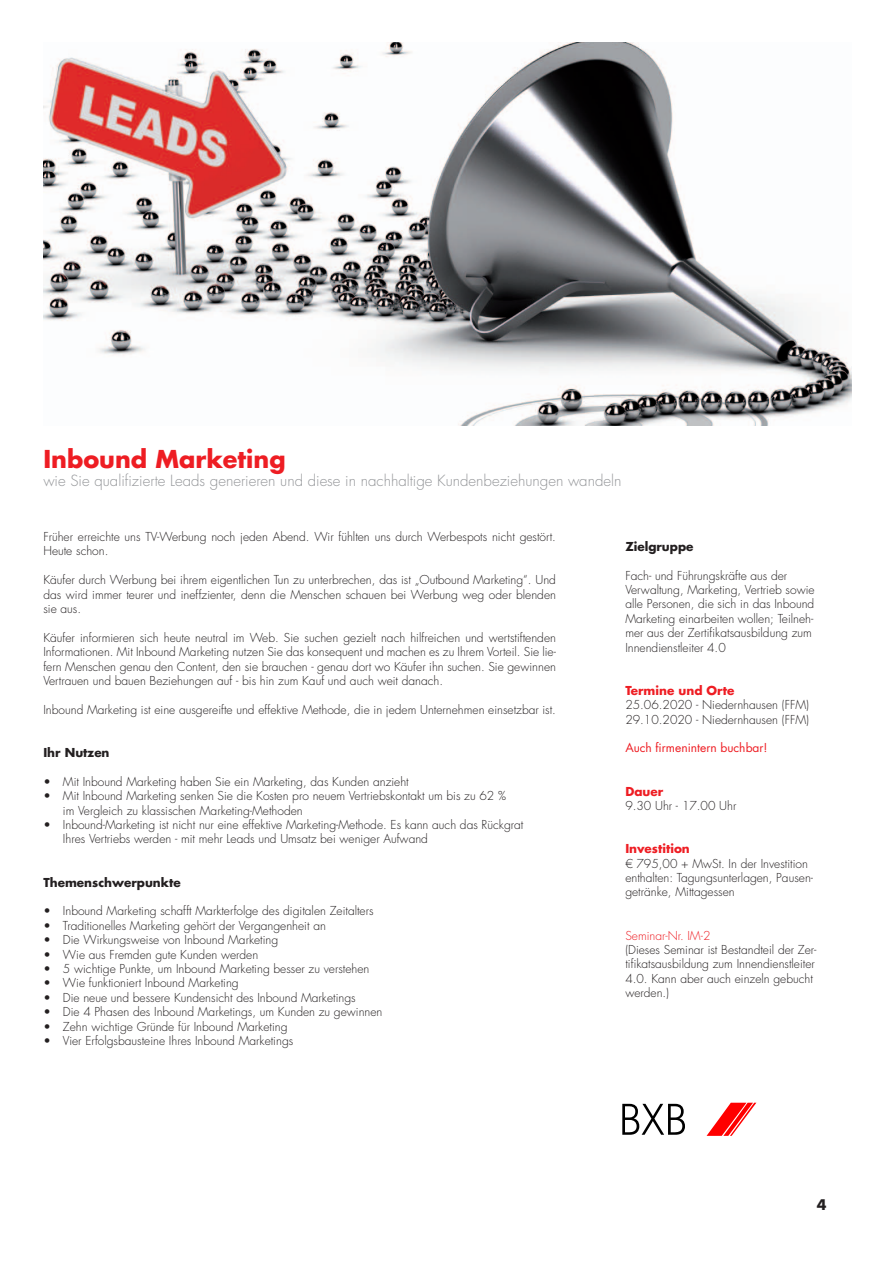
<style>
.page{position:relative;width:893px;height:1263px;background:#fff}
.page>*{position:absolute;margin:0;border:0;box-sizing:border-box;transform-origin:0 0}
.t1{font:700 24px "Futura LT";color:#ee1d23}
.t2{font:300 15px "Futura LT";color:#939598}
.t3{font:700 14.25px "Futura LT";color:#231f20}
.t4{font:300 12px/14.4px "Futura LT";color:#231f20}
.t5{font:700 12px "Futura LT";color:#231f20}
.t6{font:700 12px "Futura LT";color:#ee1d23}
.t7{font:12px "Futura LT";color:#ee1d23}
.t8{font:300 12px "Futura LT";color:#ee1d23}
</style>
<div class="page">
<svg style="left:706px;top:1103px;width:50px;height:33px"></svg>
<svg style="left:622px;top:1104px;width:63px;height:31px"></svg>
<img style="left:43px;top:43px;width:808px;height:382px">
<h1 class="t1" style="left:43px;top:445px;width:244px">Inbound Marketing</h1>
<p class="t2" style="left:43px;top:471px;width:579px">wie Sie qualifizierte Leads generieren und diese in nachhaltige Kundenbeziehungen wandeln</p>
<p class="t4" style="left:43px;top:530px;width:514px">Früher erreichte uns TV-Werbung noch jeden Abend. Wir fühlten uns durch Werbespots nicht gestört.<br>Heute schon.</p>
<p class="t4" style="left:43px;top:573px;width:514px;text-align:justify">Käufer durch Werbung bei ihrem eigentlichen Tun zu unterbrechen, das ist „Outbound Marketing“. Und das wird immer teurer und ineffzienter, denn die Menschen schauen bei Werbung weg oder blenden sie aus.</p>
<p class="t4" style="left:43px;top:630px;width:514px;text-align:justify">Käufer informieren sich heute neutral im Web. Sie suchen gezielt nach hilfreichen und wertstiftenden Informationen. Mit Inbound Marketing nutzen Sie das konsequent und machen es zu Ihrem Vorteil. Sie lie&shy;fern Menschen genau den Content, den sie brauchen - genau dort wo Käufer ihn suchen. Sie gewinnen Vertrauen und bauen Beziehungen auf - bis hin zum Kauf und auch weit danach.</p>
<p class="t4" style="left:43px;top:702px;width:514px">Inbound Marketing ist eine ausgereifte und effektive Methode, die in jedem Unternehmen einsetzbar ist.</p>
<p class="t5" style="left:43px;top:746px;width:68px">Ihr Nutzen</p>
<p class="t4" style="left:43px;top:774px;width:367px">• Mit Inbound Marketing haben Sie ein Marketing, das Kunden anzieht</p>
<p class="t4" style="left:63px;top:789px;width:444px;text-indent:-19px">• Mit Inbound Marketing senken Sie die Kosten pro neuem Vertriebskontakt um bis zu 62 % im Vergleich zu klassischen Marketing-Methoden</p>
<p class="t4" style="left:63px;top:818px;width:462px;text-indent:-19px">• Inbound-Marketing ist nicht nur eine effektive Marketing-Methode. Es kann auch das Rückgrat<br>Ihres Vertriebs werden - mit mehr Leads und Umsatz bei weniger Aufwand</p>
<p class="t5" style="left:43px;top:875px;width:139px">Themenschwerpunkte</p>
<p class="t4" style="left:43px;top:904px;width:331px">• Inbound Marketing schafft Markterfolge des digitalen Zeitalters</p>
<p class="t4" style="left:43px;top:918px;width:284px">• Traditionelles Marketing gehört der Vergangenheit an</p>
<p class="t4" style="left:43px;top:933px;width:236px">• Die Wirkungsweise von Inbound Marketing</p>
<p class="t4" style="left:43px;top:947px;width:216px">• Wie aus Fremden gute Kunden werden</p>
<p class="t4" style="left:43px;top:962px;width:327px">• 5 wichtige Punkte, um Inbound Marketing besser zu verstehen</p>
<p class="t4" style="left:43px;top:976px;width:197px">• Wie funktioniert Inbound Marketing</p>
<p class="t4" style="left:43px;top:990px;width:314px">• Die neue und bessere Kundensicht des Inbound Marketings</p>
<p class="t4" style="left:43px;top:1005px;width:340px">• Die 4 Phasen des Inbound Marketings, um Kunden zu gewinnen</p>
<p class="t4" style="left:43px;top:1019px;width:245px">• Zehn wichtige Gründe für Inbound Marketing</p>
<p class="t4" style="left:43px;top:1034px;width:251px">• Vier Erfolgsbausteine Ihres Inbound Marketings</p>
<p class="t5" style="left:625px;top:539px;width:70px">Zielgruppe</p>
<p class="t4" style="left:625px;top:568px;width:191px">Fach- und Führungskräfte aus der Verwaltung, Marketing, Vertrieb sowie alle Personen, die sich in das Inbound Marketing einarbeiten wollen; Teilneh&shy;mer aus der Zertifikatsausbildung zum Innendienstleiter 4.0</p>
<p class="t6" style="left:625px;top:683px;width:111px">Termine und Orte</p>
<p class="t4" style="left:625px;top:698px;width:185px">25.06.2020 - Niedernhausen (FFM)<br>29.10.2020 - Niedernhausen (FFM)</p>
<p class="t7" style="left:625px;top:741px;width:144px">Auch firmenintern buchbar!</p>
<p class="t6" style="left:625px;top:784px;width:39px">Dauer</p>
<p class="t4" style="left:625px;top:799px;width:112px">9.30 Uhr - 17.00 Uhr</p>
<p class="t6" style="left:625px;top:842px;width:66px">Investition</p>
<p class="t4" style="left:625px;top:856px;width:189px">€ 795,00 + MwSt. In der Investition enthalten: Tagungsunterlagen, Pausen&shy;getränke, Mittagessen</p>
<p class="t8" style="left:625px;top:928px;width:87px">Seminar-Nr. IM-2</p>
<p class="t4" style="left:625px;top:943px;width:193px">(Dieses Seminar ist Bestandteil der Zer&shy;tifikatsausbildung zum Innendienstleiter<br>4.0. Kann aber auch einzeln gebucht werden.)</p>
<p class="t3" style="left:816px;top:1197px;width:11px">4</p>
</div>
